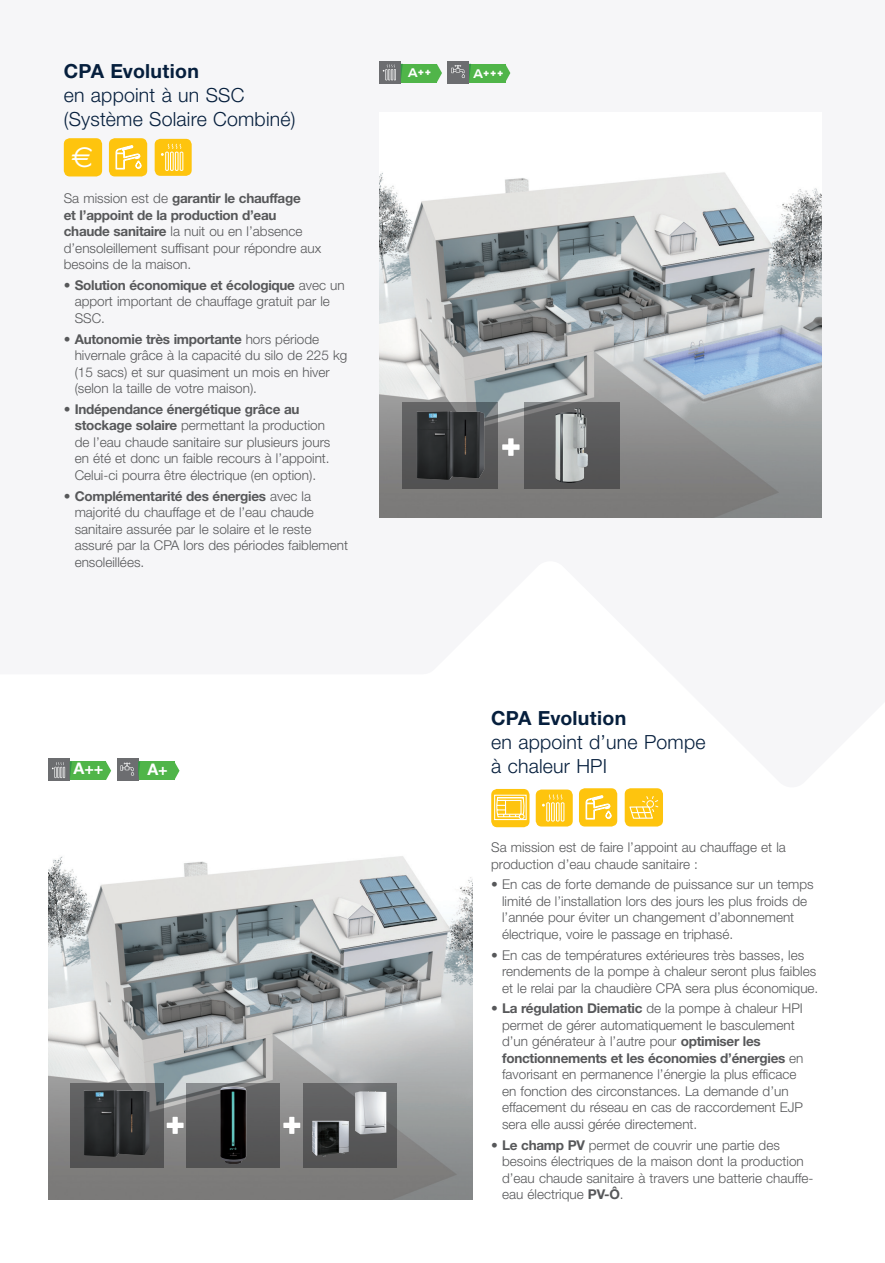
<style>
.page{position:relative;width:885px;height:1263px;background:#fff}
.page>*{position:absolute;margin:0;border:0;box-sizing:border-box;transform-origin:0 0}
.t1{font:28.95px "Euro Sans Std";color:#fff}
.t2{font:300 19.5px/24px "Helvetica Neue LT Std";letter-spacing:.01em;color:#061f3d}
.t3{font:700 19.5px "Helvetica Neue LT Std";letter-spacing:.015em;color:#061f3d}
.t4{font:700 16.05px "Affect";color:#fff}
.t5{font:700 16.05px "Helvetica Neue LT Std";color:#fff}
.t6{font:300 13.5px/16.5px "Helvetica Neue LT Std";color:#57585a}
.s1{font-weight:700}
</style>
<div class="page">
<div style="left:138px;top:761px;width:36px;height:19px;background:#50b549"></div>
<div style="left:117px;top:758px;width:21px;height:23px;background:#6c6d70"></div>
<svg style="left:120px;top:761px;width:20px;height:19px"></svg>
<svg style="left:174px;top:761px;width:5px;height:19px"></svg>
<div style="left:70px;top:761px;width:36px;height:19px;background:#50b549"></div>
<div style="left:48px;top:758px;width:22px;height:23px;background:#6c6d70"></div>
<svg style="left:106px;top:762px;width:5px;height:18px"></svg>
<svg style="left:52px;top:761px;width:20px;height:18px"></svg>
<img style="left:379px;top:172px;width:442px;height:345px">
<svg style="left:402px;top:402px;width:96px;height:87px;background:#4c4e4f"></svg>
<svg style="left:523px;top:402px;width:96px;height:87px;background:#616162"></svg>
<img style="left:416px;top:411px;width:32px;height:69px">
<img style="left:555px;top:408px;width:25px;height:75px">
<svg style="left:502px;top:438px;width:17px;height:18px"></svg>
<img style="left:48px;top:856px;width:424px;height:343px">
<svg style="left:167px;top:1117px;width:16px;height:17px"></svg>
<svg style="left:283px;top:1117px;width:17px;height:17px"></svg>
<svg style="left:70px;top:1083px;width:93px;height:85px;background:#4c4d4e"></svg>
<img style="left:84px;top:1090px;width:30px;height:67px">
<svg style="left:187px;top:1083px;width:93px;height:85px;background:#525454"></svg>
<img style="left:220px;top:1086px;width:11px;height:72px">
<svg style="left:304px;top:1083px;width:93px;height:85px;background:#666768"></svg>
<img style="left:312px;top:1121px;width:14px;height:35px">
<img style="left:355px;top:1091px;width:21px;height:42px">
<div style="left:469px;top:64px;width:36px;height:19px;background:#50b549"></div>
<div style="left:447px;top:61px;width:22px;height:23px;background:#6c6d70"></div>
<svg style="left:451px;top:64px;width:20px;height:15px"></svg>
<svg style="left:505px;top:64px;width:5px;height:19px"></svg>
<div style="left:400px;top:64px;width:36px;height:19px;background:#50b549"></div>
<div style="left:379px;top:61px;width:21px;height:23px;background:#6c6d70"></div>
<svg style="left:436px;top:64px;width:6px;height:19px"></svg>
<svg style="left:383px;top:64px;width:20px;height:19px"></svg>
<div style="left:64px;top:138px;width:38px;height:38px;background:#fec40e;border-radius:6px"></div>
<div style="left:155px;top:139px;width:37px;height:37px;background:#fec40e;border-radius:6px"></div>
<hr style="left:180px;top:152px;width:3px;height:19px;background:#fff;border-radius:2px">
<hr style="left:175px;top:152px;width:3px;height:19px;background:#fff;border-radius:2px">
<svg style="left:161px;top:144px;width:21px;height:26px"></svg>
<div style="left:109px;top:138px;width:38px;height:38px;background:#fec40e;border-radius:6px"></div>
<svg style="left:116px;top:145px;width:25px;height:24px"></svg>
<div style="left:535px;top:789px;width:37px;height:37px;background:#fec40e;border-radius:6px"></div>
<svg style="left:560px;top:802px;width:4px;height:20px"></svg>
<hr style="left:556px;top:802px;width:3px;height:20px;background:#fff;border-radius:2px">
<hr style="left:551px;top:802px;width:3px;height:20px;background:#fff;border-radius:2px">
<svg style="left:542px;top:794px;width:21px;height:26px"></svg>
<div style="left:579px;top:788px;width:38px;height:38px;background:#fec40e;border-radius:6px"></div>
<svg style="left:585px;top:795px;width:26px;height:24px"></svg>
<div style="left:624px;top:788px;width:39px;height:38px;background:#fec40e;border-radius:6px"></div>
<svg style="left:629px;top:796px;width:29px;height:23px"></svg>
<div style="left:491px;top:789px;width:38px;height:38px;background:#fec40e;border-radius:6px"></div>
<svg style="left:494px;top:794px;width:33px;height:27px"></svg>
<h2 class="t3" style="left:64px;top:59px;width:136px">CPA Evolution</h2>
<h2 class="t2" style="left:64px;top:82px;width:233px">en appoint à un SSC (Système Solaire Combiné)</h2>
<h1 class="t1" style="left:71px;top:140px;width:23px">€</h1>
<p class="t6" style="left:64px;top:190px;width:259px">Sa mission est de <span class="s1">garantir le chauffage<br>et l’appoint de la production d’eau chaude sanitaire</span> la nuit ou en l’absence d’ensoleillement suffisant pour répondre aux besoins de la maison.</p>
<p class="t6" style="left:75px;top:276px;width:271px;text-indent:-11px">• <span class="s1">Solution économique et écologique</span> avec un apport important de chauffage gratuit par le<br>SSC.</p>
<p class="t6" style="left:75px;top:330px;width:274px;text-indent:-11px">• <span class="s1">Autonomie très importante</span> hors période hivernale grâce à la capacité du silo de 225 kg (15 sacs) et sur quasiment un mois en hiver (selon la taille de votre maison).</p>
<p class="t6" style="left:75px;top:400px;width:257px;text-indent:-11px">• <span class="s1">Indépendance énergétique grâce au stockage solaire</span> permettant la production de l’eau chaude sanitaire sur plusieurs jours en été et donc un faible recours à l’appoint.<br>Celui-ci pourra être électrique (en option).</p>
<p class="t6" style="left:75px;top:487px;width:275px;text-indent:-11px">• <span class="s1">Complémentarité des énergies</span> avec la majorité du chauffage et de l’eau chaude sanitaire assurée par le solaire et le reste assuré par la CPA lors des périodes faiblement ensoleillées.</p>
<p class="t4" style="left:407px;top:61px;width:25px">A++</p>
<p class="t4" style="left:473px;top:62px;width:32px">A+++</p>
<h2 class="t3" style="left:491px;top:706px;width:136px">CPA Evolution</h2>
<h2 class="t2" style="left:491px;top:729px;width:216px">en appoint d’une Pompe</h2>
<p class="t5" style="left:73px;top:759px;width:32px">A++</p>
<p class="t5" style="left:147px;top:759px;width:22px">A+</p>
<h2 class="t2" style="left:491px;top:753px;width:117px">à chaleur HPI</h2>
<p class="t6" style="left:491px;top:839px;width:296px">Sa mission est de faire l’appoint au chauffage et la production d’eau chaude sanitaire :</p>
<p class="t6" style="left:502px;top:876px;width:313px;text-indent:-11px">• En cas de forte demande de puissance sur un temps limité de l’installation lors des jours les plus froids de l’année pour éviter un changement d’abonnement électrique, voire le passage en triphasé.</p>
<p class="t6" style="left:502px;top:946px;width:318px;text-indent:-11px">• En cas de températures extérieures très basses, les rendements de la pompe à chaleur seront plus faibles et le relai par la chaudière CPA sera plus économique.</p>
<p class="t6" style="left:502px;top:1000px;width:303px;text-indent:-11px">• <span class="s1">La régulation Diematic</span> de la pompe à chaleur HPI permet de gérer automatiquement le basculement d’un générateur à l’autre pour <span class="s1">optimiser les fonctionnements et les économies d’énergies</span> en favorisant en permanence l’énergie la plus efficace en fonction des circonstances. La demande d’un effacement du réseau en cas de raccordement EJP sera elle aussi gérée directement.</p>
<p class="t6" style="left:502px;top:1136px;width:313px;text-indent:-11px">• <span class="s1">Le champ PV</span> permet de couvrir une partie des besoins électriques de la maison dont la production d’eau chaude sanitaire à travers une batterie chauffe&shy;eau électrique <span class="s1">PV-Ô</span>.</p>
</div>
